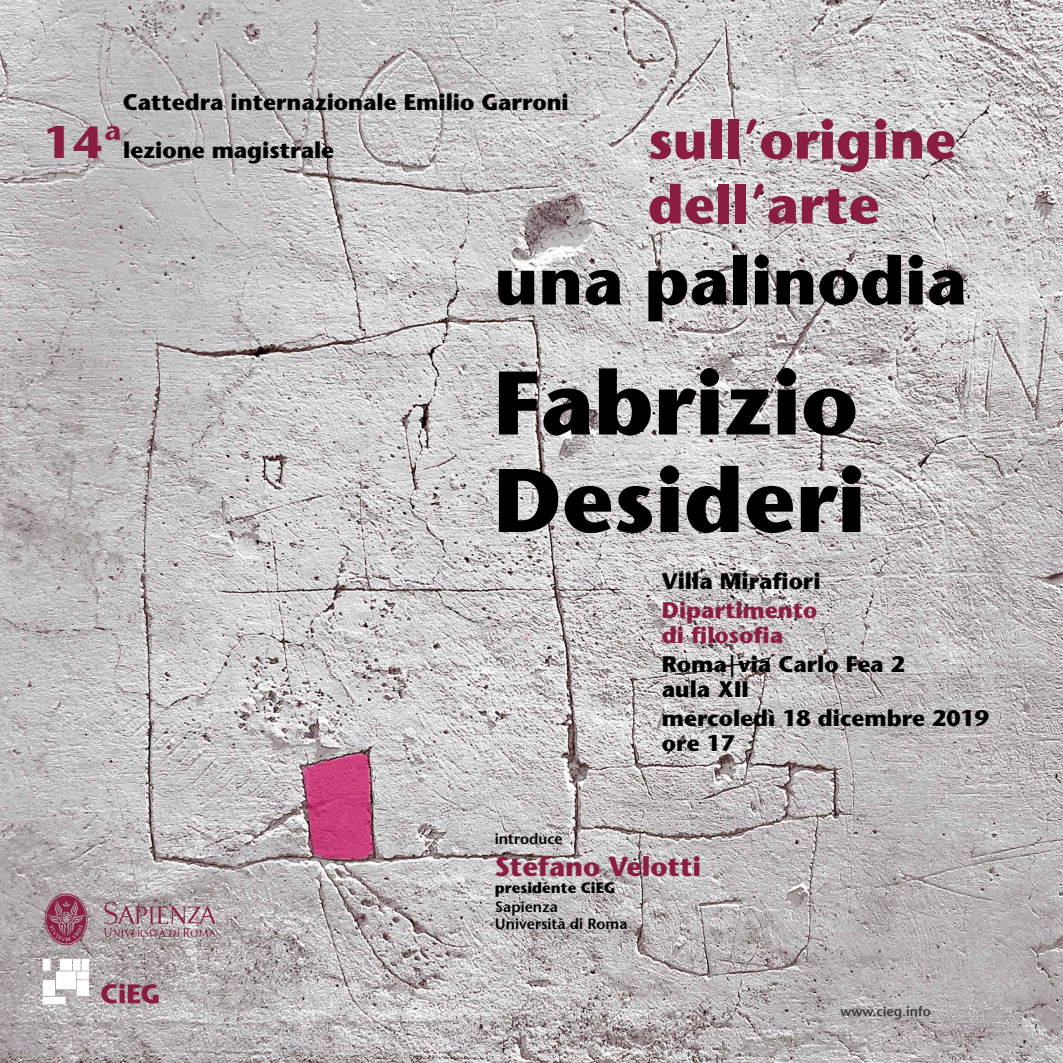
<style>
.page{position:relative;width:1063px;height:1063px;background:#fff}
.page>*{position:absolute;margin:0;border:0;box-sizing:border-box;transform-origin:0 0}
.t1{font:700 90px/97.5px "Stone Sans";color:#000}
.t2{font:700 67.5px "Stone Sans";color:#000}
.t3{font:700 54px/64.8px "Stone Sans";color:#8a1e41}
.t4{font:700 27px "Stone Sans";color:#8a1e41}
.t5{font:700 22.5px/24.8px "Stone Sans";color:#000}
.t6{font:700 22.5px/24.8px "Stone Sans";color:#8a1e41}
.t7{font:600 15px/16.5px "Stone Sans";color:#000}
.t8{font:700 15px "Stone Sans";color:#000}
.t9{font:600 13.5px "Stone Sans";color:#373a36}
.s1{font-size:45px;color:#8a1e41}
.s2{font-weight:600;font-size:45px;color:#8a1e41}
</style>
<div class="page">
<img style="left:0;top:0;width:1063px;height:1063px">
<img style="left:41px;top:886px;width:195px;height:66px">
<img style="left:43px;top:959px;width:46px;height:45px">
<img style="left:102px;top:984px;width:56px;height:20px">
<p class="t5" style="left:44px;top:78px;width:527px;line-height:48.5px;text-indent:79px">Cattedra internazionale Emilio Garroni<br><span class="s1">14</span><span class="s2">ª</span>lezione magistrale</p>
<h3 class="t3" style="left:648px;top:108px;width:310px">sull’origine dell’arte</h3>
<h2 class="t2" style="left:495px;top:241px;width:473px">una palinodia</h2>
<h1 class="t1" style="left:493px;top:354px;width:374px">Fabrizio<br>Desideri</h1>
<p class="t5" style="left:662px;top:568px;width:160px">Villa Mirafiori</p>
<p class="t6" style="left:662px;top:598px;width:157px">Dipartimento di filosofia</p>
<p class="t5" style="left:662px;top:652px;width:244px">Roma|via Carlo Fea 2 aula XII</p>
<p class="t5" style="left:662px;top:706px;width:328px">mercoledì 18 dicembre 2019 ore 17</p>
<p class="t7" style="left:495px;top:830px;width:69px">introduce</p>
<p class="t8" style="left:495px;top:879px;width:122px">presidente CiEG</p>
<p class="t7" style="left:495px;top:899px;width:134px">Sapienza<br>Università di Roma</p>
<p class="t4" style="left:495px;top:851px;width:208px">Stefano Velotti</p>
<p class="t9" style="left:840px;top:1003px;width:92px">www.cieg.info</p>
</div>
